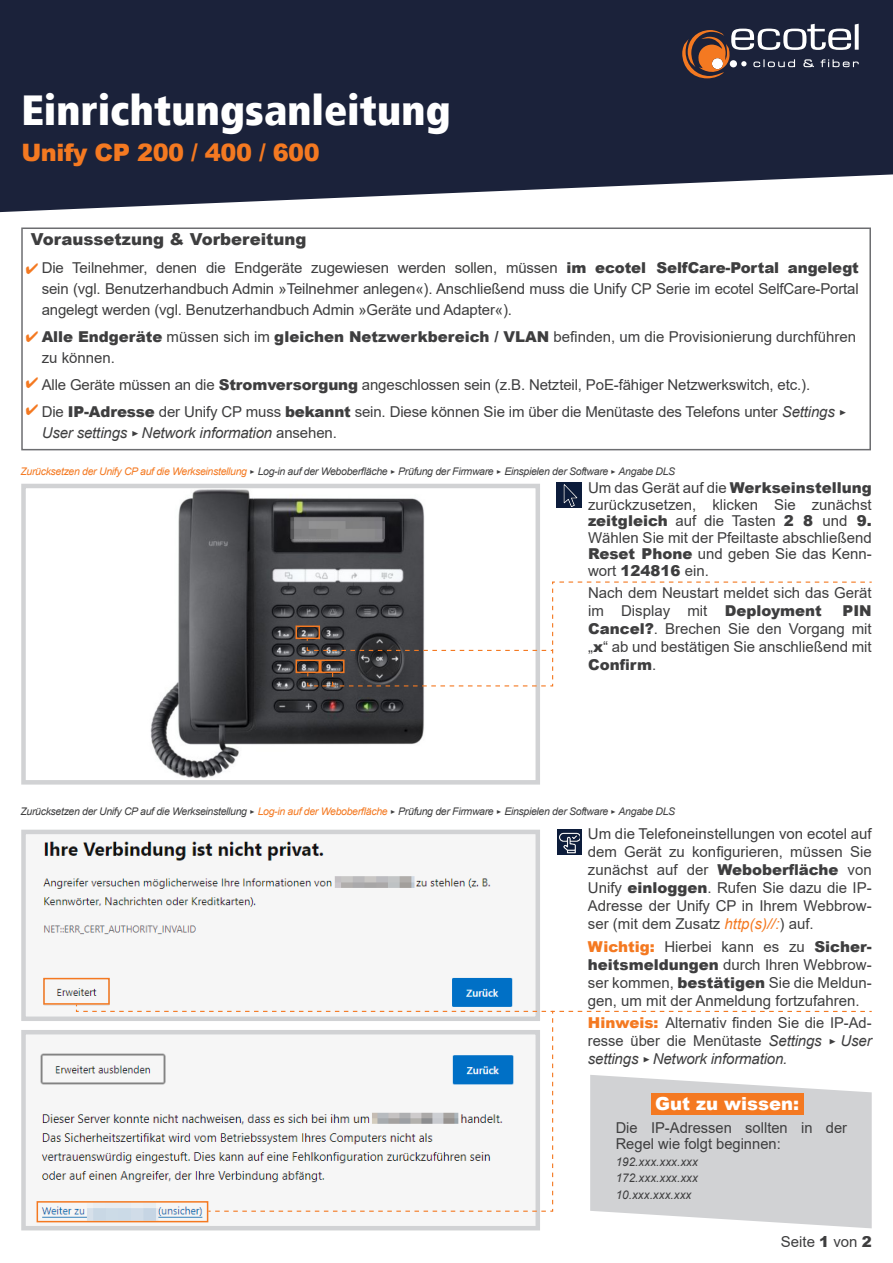
<style>
.page{position:relative;width:893px;height:1263px;background:#fff}
.page>*{position:absolute;margin:0;border:0;box-sizing:border-box;transform-origin:0 0}
.t1{font:900 42px "Transit";color:#fff}
.t2{font:900 24px "Arial";letter-spacing:-.02em;color:#f47921}
.t3{font:900 18px "Arial";color:#fff}
.t4{font:900 16.5px "Arial";color:#3e3e3f}
.t5{font:15px/18px "Arial";color:#3e3e3f;text-align:justify}
.t6{font:italic 15px "Arial";letter-spacing:-.01em;color:#3e3e3f}
.t7{font:italic 12px "Arial";color:#3e3e3f}
.t8{font:italic 10.5px "Arial";letter-spacing:-.03em;color:#3e3e3f}
.s1{font-weight:900}
.s2{font-style:italic}
.s3{font-family:"Transit"}
.s4{font-family:"Transit";font-style:normal}
.s5{font-style:normal}
.s6{color:#f47921}
.s7{font-style:italic;color:#f47921}
.s8{font-weight:900;color:#f47921}
</style>
<div class="page">
<div style="left:21px;top:227px;width:850px;height:223px;border:2px solid #6c6d70"></div>
<div style="left:556px;top:483px;width:26px;height:25px;background:#0c1c3b"></div>
<img style="left:563px;top:485px;width:15px;height:21px">
<img style="left:150px;top:489px;width:275px;height:289px">
<div style="left:21px;top:484px;width:519px;height:300px;border:4px solid #d1d2d4"></div>
<div style="left:557px;top:830px;width:25px;height:25px;background:#0c1c3b"></div>
<img style="left:559px;top:832px;width:21px;height:21px">
<img style="left:43px;top:841px;width:470px;height:165px">
<div style="left:21px;top:830px;width:519px;height:191px;border:4px solid #d1d2d4"></div>
<img style="left:36px;top:1053px;width:39px;height:170px">
<div style="left:21px;top:1030px;width:519px;height:200px;border:4px solid #d1d2d4"></div>
<div style="left:43px;top:978px;width:67px;height:27px;border:2px solid #f47921"></div>
<div style="left:37px;top:1201px;width:171px;height:21px;border:2px solid #f47921"></div>
<svg style="left:75px;top:1003px;width:797px;height:225px"></svg>
<div style="left:296px;top:625px;width:24px;height:14px;border:2px solid #f47921"></div>
<div style="left:296px;top:659px;width:24px;height:14px;border:2px solid #f47921"></div>
<svg style="left:306px;top:581px;width:559px;height:105px"></svg>
<svg style="left:0;top:0;width:893px;height:212px;background:#30364c"></svg>
<svg style="left:682px;top:24px;width:177px;height:54px;background:#554d56"></svg>
<p class="t1" style="left:21px;top:85px;width:431px">Einrichtungsanleitung</p>
<p class="t2" style="left:21px;top:135px;width:300px">Unify CP 200 / 400 / 600</p>
<p class="t4" style="left:31px;top:227px;width:277px">Voraussetzung &amp; Vorbereitung</p>
<p class="t5" style="left:42px;top:257px;width:819px;line-height:21px">Die Teilnehmer, denen die Endgeräte zugewiesen werden sollen, müssen <span class="s1">im ecotel SelfCare-Portal angelegt </span>sein (vgl. Benutzerhandbuch Admin »Teilnehmer anlegen«). Anschließend muss die Unify CP Serie im ecotel SelfCare-Portal angelegt werden (vgl. Benutzerhandbuch Admin »Geräte und Adapter«).</p>
<p class="t5" style="left:42px;top:326px;width:816px;line-height:21px"><span class="s1">Alle Endgeräte</span> müssen sich im <span class="s1">gleichen Netzwerkbereich / VLAN</span> befinden, um die Provisionierung durchführen zu können.</p>
<p class="t5" style="left:42px;top:371px;width:807px;line-height:27px">Alle Geräte müssen an die <span class="s1">Stromversorgung</span> angeschlossen sein (z.B. Netzteil, PoE-fähiger Netzwerkswitch, etc.).<br>Die <span class="s1">IP-Adresse</span> der Unify CP muss <span class="s1">bekannt</span> sein. Diese können Sie im über die Menütaste des Telefons unter <span class="s2">Settings</span> <span class="s3">&gt;</span></p>
<p class="t6" style="left:42px;top:423px;width:297px">User settings <span class="s4">&gt;</span>Network information <span class="s5">ansehen.</span></p>
<p class="t8" style="left:20px;top:464px;width:656px"><span class="s6">Zurücksetzen der Unify CP auf die Werkseinstellung</span> <span class="s4">&gt;</span> Log-in auf der Weboberfläche <span class="s4">&gt;</span> Prüfung der Firmware <span class="s4">&gt;</span> Einspielen der Software <span class="s4">&gt;</span> Angabe DLS</p>
<p class="t5" style="left:588px;top:480px;width:285px;line-height:16.5px">Um das Gerät auf die <span class="s1">Werkseinstellung </span>zurückzusetzen, klicken Sie zunächst <span class="s1">zeitgleich</span> auf die Tasten <span class="s1">2 8</span> und <span class="s1">9.<br></span>Wählen Sie mit der Pfeiltaste abschließend <span class="s1">Reset Phone</span> und geben Sie das Kenn&shy;wort <span class="s1">124816</span> ein.</p>
<p class="t5" style="left:588px;top:584px;width:285px">Nach dem Neustart meldet sich das Gerät im Display mit <span class="s1">Deployment</span></p>
<p class="t5" style="left:588px;top:602px;width:285px;text-indent:254px"><span class="s1">PIN Cancel?</span>. Brechen Sie den Vorgang mit „<span class="s1">x</span>“ ab und bestätigen Sie anschließend mit <span class="s1">Confirm</span>.</p>
<p class="t8" style="left:20px;top:805px;width:656px">Zurücksetzen der Unify CP auf die Werkseinstellung <span class="s4">&gt;</span> <span class="s6">Log-in auf der Weboberfläche</span> <span class="s4">&gt;</span> Prüfung der Firmware <span class="s4">&gt;</span> Einspielen der Software <span class="s4">&gt;</span> Angabe DLS</p>
<p class="t5" style="left:588px;top:825px;width:285px">Um die Telefoneinstellungen von ecotel auf dem Gerät zu konfigurieren, müssen Sie zunächst auf der <span class="s1">Weboberfläche</span> von Unify <span class="s1">einloggen</span>. Rufen Sie dazu die IP-Adresse der Unify CP in Ihrem Webbrow&shy;ser (mit dem Zusatz <span class="s7">http(s)//:</span>) auf.</p>
<p class="t5" style="left:588px;top:937px;width:285px"><span class="s8">Wichtig:</span> Hierbei kann es zu <span class="s1">Sicher&shy;heitsmeldungen</span> durch Ihren Webbrow&shy;ser kommen, <span class="s1">bestätigen</span> Sie die Meldun&shy;gen, um mit der Anmeldung fortzufahren.</p>
<p class="t5" style="left:588px;top:1014px;width:285px"><span class="s8">Hinweis:</span> Alternativ finden Sie die IP-Ad&shy;resse über die Menütaste <span class="s2">Settings</span> <span class="s3">&gt;</span> <span class="s2">User settings</span> <span class="s3">&gt;</span><span class="s2">Network information.</span></p>
<p class="t3" style="left:655px;top:1090px;width:145px">Gut zu wissen:</p>
<p class="t5" style="left:616px;top:1119px;width:233px;line-height:16.5px">Die IP-Adressen sollten in der<br>Regel wie folgt beginnen:</p>
<p class="t7" style="left:616px;top:1153px;width:84px">192.xxx.xxx.xxx</p>
<p class="t7" style="left:616px;top:1170px;width:84px">172.xxx.xxx.xxx</p>
<p class="t7" style="left:616px;top:1186px;width:77px">10.xxx.xxx.xxx</p>
<p class="t5" style="left:781px;top:1232px;width:92px">Seite <span class="s1">1</span> von <span class="s1">2</span></p>
</div>
